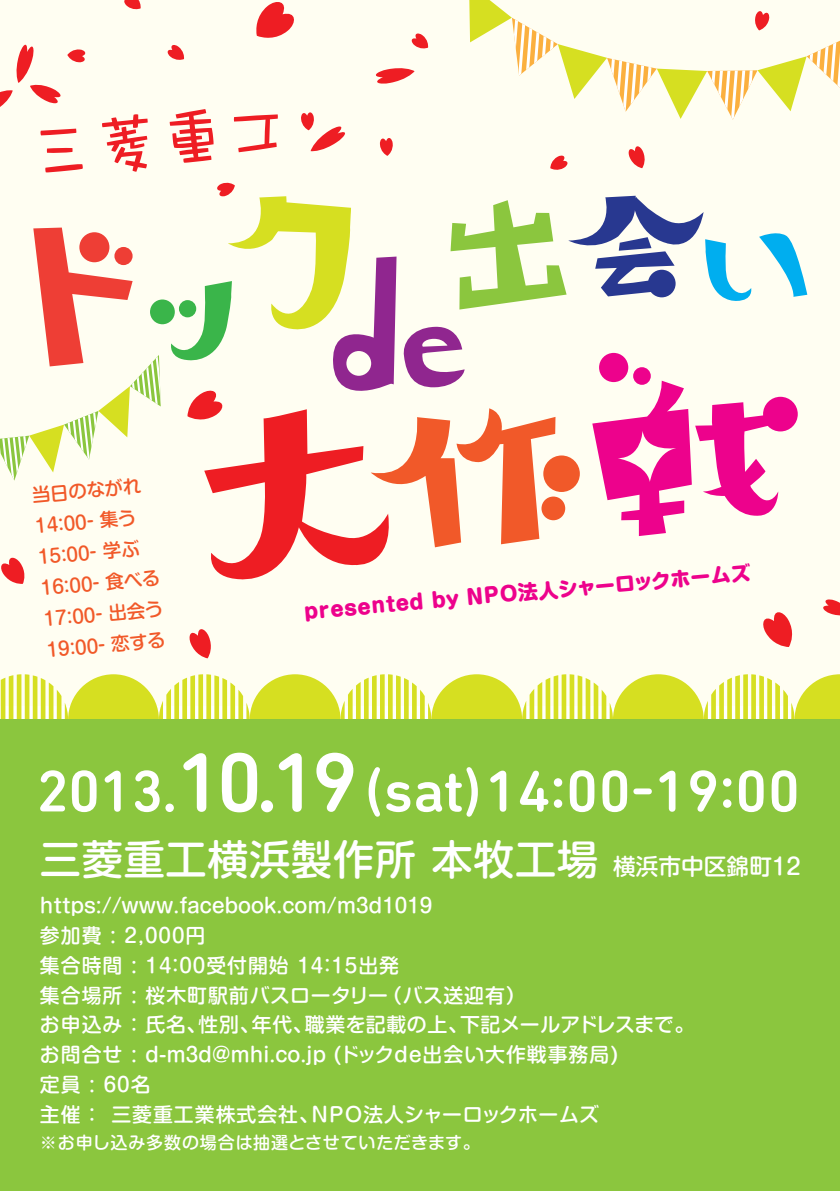
<style>
.page{position:relative;width:840px;height:1191px;background:#fff}
.page>*{position:absolute;margin:0;border:0;box-sizing:border-box;transform-origin:0 0}
.t1{font:500 59.6px "DIN Next Rounded LT Pro";color:#fff}
.t2{font:500 41.2px "Shin M Go Pro";letter-spacing:.02em;color:#fff}
.t3{font:500 19.8px/29.8px "Shin M Go Pro";letter-spacing:.035em;color:#fff}
.t4{font:800 19.8px "Shin M Go Pro";color:#ed028c}
.t5{font:500 18.4px/31.2px "Shin M Go Pro";color:#f15929}
.t6{font:500 17px "Shin M Go Pro";letter-spacing:.045em;color:#fff}
.s1{font-size:85px}
.s2{font-size:22.6px}
</style>
<div class="page">
<div style="left:0;top:0;width:839px;height:705px;background:#fffef2"></div>
<svg style="left:522px;top:674px;width:90px;height:45px"></svg>
<svg style="left:340px;top:674px;width:91px;height:45px"></svg>
<svg style="left:159px;top:674px;width:90px;height:45px"></svg>
<svg style="left:1px;top:674px;width:67px;height:45px"></svg>
<svg style="left:703px;top:674px;width:136px;height:45px"></svg>
<div style="left:612px;top:674px;width:91px;height:91px;background:#d6df21;border-radius:50%"></div>
<div style="left:431px;top:674px;width:91px;height:91px;background:#d6df21;border-radius:50%"></div>
<div style="left:249px;top:674px;width:91px;height:91px;background:#d6df21;border-radius:50%"></div>
<div style="left:68px;top:674px;width:91px;height:91px;background:#d6df21;border-radius:50%"></div>
<svg style="left:379px;top:138px;width:14px;height:18px"></svg>
<svg style="left:301px;top:112px;width:44px;height:39px"></svg>
<svg style="left:411px;top:33px;width:17px;height:16px"></svg>
<svg style="left:167px;top:45px;width:17px;height:15px"></svg>
<svg style="left:550px;top:155px;width:18px;height:15px"></svg>
<svg style="left:376px;top:68px;width:38px;height:16px"></svg>
<svg style="left:0;top:44px;width:86px;height:63px"></svg>
<svg style="left:256px;top:2px;width:38px;height:36px"></svg>
<div style="left:150px;top:299px;width:25px;height:25px;background:#3ab54a;border-radius:50%"></div>
<svg style="left:234px;top:114px;width:44px;height:38px"></svg>
<svg style="left:40px;top:129px;width:43px;height:44px"></svg>
<svg style="left:102px;top:114px;width:46px;height:58px"></svg>
<svg style="left:170px;top:109px;width:43px;height:54px"></svg>
<svg style="left:469px;top:0;width:370px;height:120px"></svg>
<svg style="left:628px;top:146px;width:17px;height:22px"></svg>
<svg style="left:1px;top:557px;width:24px;height:27px"></svg>
<svg style="left:189px;top:629px;width:22px;height:29px"></svg>
<div style="left:0;top:719px;width:839px;height:472px;background:#8bc63e"></div>
<svg style="left:0;top:227px;width:161px;height:253px"></svg>
<svg style="left:763px;top:612px;width:30px;height:35px"></svg>
<svg style="left:124px;top:0;width:17px;height:10px"></svg>
<svg style="left:823px;top:599px;width:16px;height:17px"></svg>
<svg style="left:168px;top:182px;width:638px;height:398px"></svg>
<p class="t5" style="left:31px;top:477px;width:122px;rotate:-5deg">当日のながれ<br>14:00- 集う<br>15:00- 学ぶ<br>16:00- 食べる<br>17:00- 出会う<br>19:00- 恋する</p>
<p class="t4" style="left:302px;top:595px;width:450px;rotate:-5deg">presented by NPO法人シャーロックホームズ</p>
<h1 class="t1" style="left:36px;top:756px;width:765px">2013.<span class="s1">10.19</span>(sat)14:00-19:00</h1>
<h2 class="t2" style="left:40px;top:826px;width:761px">三菱重工横浜製作所 本牧工場 <span class="s2">横浜市中区錦町12</span></h2>
<p class="t3" style="left:40px;top:888px;width:655px">https://www.facebook.com/m3d1019<br>参加費 : 2,000円<br>集合時間 : 14:00受付開始 14:15出発<br>集合場所 : 桜木町駅前バスロータリー（バス送迎有）<br>お申込み ： 氏名、性別、年代、職業を記載の上、下記メールアドレスまで。お問合せ : d-m3d@mhi.co.jp (ドックde出会い大作戦事務局)<br>定員 : 60名<br>主催 ： 三菱重工業株式会社、NPO法人シャーロックホームズ</p>
<p class="t6" style="left:40px;top:1128px;width:441px">※お申し込み多数の場合は抽選とさせていただきます。</p>
</div>
